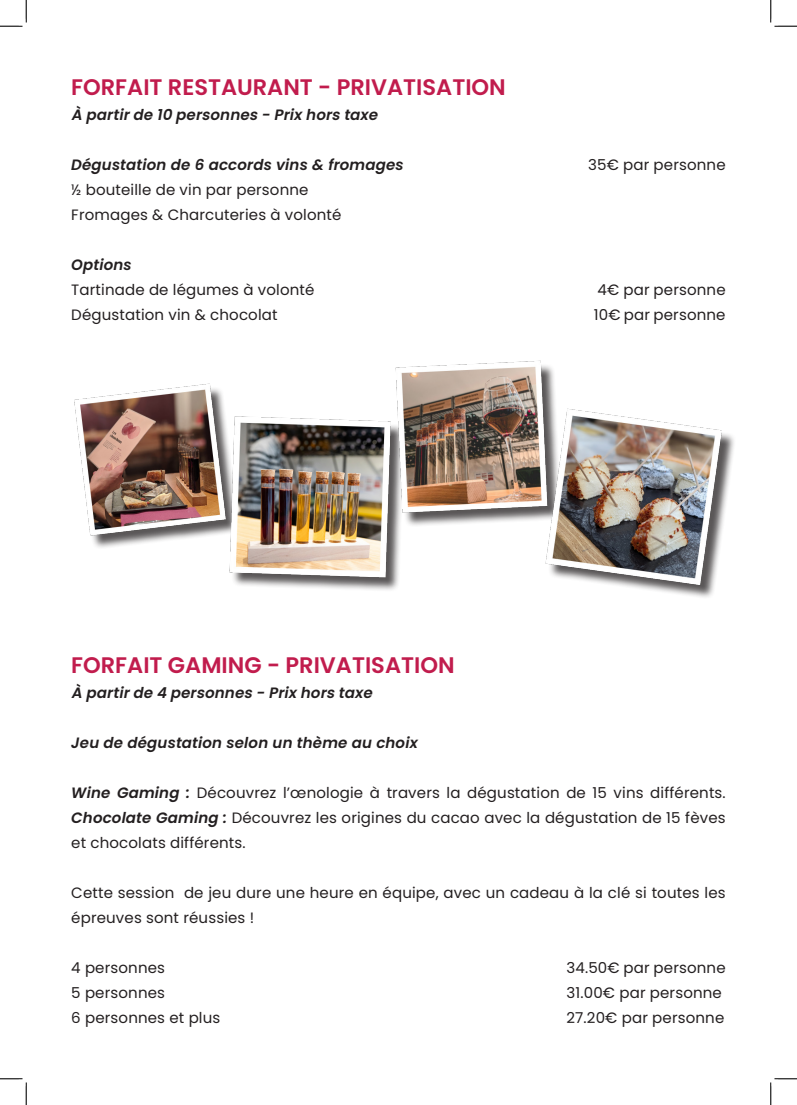
<style>
.page{position:relative;width:797px;height:1105px;background:#fff}
.page>*{position:absolute;margin:0;border:0;box-sizing:border-box;transform-origin:0 0}
.Sous_Titre{font:600 22.5px "Poppins";color:#c11c4d}
.t1{font:15px/25px "Poppins";letter-spacing:.01em;color:#231f20;text-align:justify}
.t2{font:italic 600 15px "Poppins";letter-spacing:.01em;color:#231f20}
.t3{font:italic 600 15px "Poppins";color:#231f20}
.s1{font-weight:600;font-style:italic}
</style>
<div class="page">
<div style="left:76px;top:363px;width:660px;height:237px;background:#231f20;opacity:.75"></div>
<img style="left:74px;top:360px;width:647px;height:234px">
<svg style="left:0;top:0;width:27px;height:27px"></svg>
<svg style="left:0;top:1078px;width:27px;height:27px"></svg>
<svg style="left:770px;top:0;width:27px;height:27px"></svg>
<svg style="left:770px;top:1078px;width:27px;height:27px"></svg>
<p class="Sous_Titre" style="left:71px;top:74px;width:436px">FORFAIT RESTAURANT - PRIVATISATION</p>
<p class="t3" style="left:71px;top:106px;width:312px">À partirde 10 personnes - Prix hors taxe</p>
<p class="t2" style="left:71px;top:156px;width:334px">Dégustation de 6 accords vins &amp; fromages</p>
<p class="t1" style="left:588px;top:152px;width:139px">35€ par personne</p>
<p class="t1" style="left:71px;top:177px;width:239px">½ bouteille de vin par personne</p>
<p class="t1" style="left:71px;top:202px;width:272px">Fromages &amp; Charcuteries à volonté</p>
<p class="t2" style="left:71px;top:256px;width:62px">Options</p>
<p class="t1" style="left:71px;top:277px;width:245px">Tartinade de légumes à volonté</p>
<p class="t1" style="left:597px;top:277px;width:130px">4€ par personne</p>
<p class="t1" style="left:71px;top:302px;width:208px">Dégustation vin &amp; chocolat</p>
<p class="t1" style="left:594px;top:302px;width:133px">10€ par personne</p>
<p class="Sous_Titre" style="left:71px;top:652px;width:385px">FORFAIT GAMING - PRIVATISATION</p>
<p class="t3" style="left:71px;top:684px;width:307px">À partirde 4 personnes - Prix hors taxe</p>
<p class="t2" style="left:71px;top:734px;width:348px">Jeu de dégustation selon un thème au choix</p>
<p class="t1" style="left:71px;top:780px;width:656px"><span class="s1">Wine Gaming :</span> Découvrez l’œnologie à travers la dégustation de 15 vins différents.<br><span class="s1">Chocolate Gaming :</span> Découvrez les origines du cacao avec la dégustation de 15 fèves et chocolats différents.</p>
<p class="t1" style="left:71px;top:880px;width:656px">Cette session de jeu dure une heure en équipe, avec un cadeau à la clé si toutes les épreuves sont réussies !</p>
<p class="t1" style="left:71px;top:955px;width:95px">4 personnes</p>
<p class="t1" style="left:566px;top:955px;width:161px">34.50€ par personne</p>
<p class="t1" style="left:71px;top:980px;width:95px">5 personnes</p>
<p class="t1" style="left:566px;top:980px;width:157px">31.00€ par personne</p>
<p class="t1" style="left:71px;top:1005px;width:151px">6 personnes et plus</p>
<p class="t1" style="left:566px;top:1005px;width:159px">27.20€ par personne</p>
</div>
